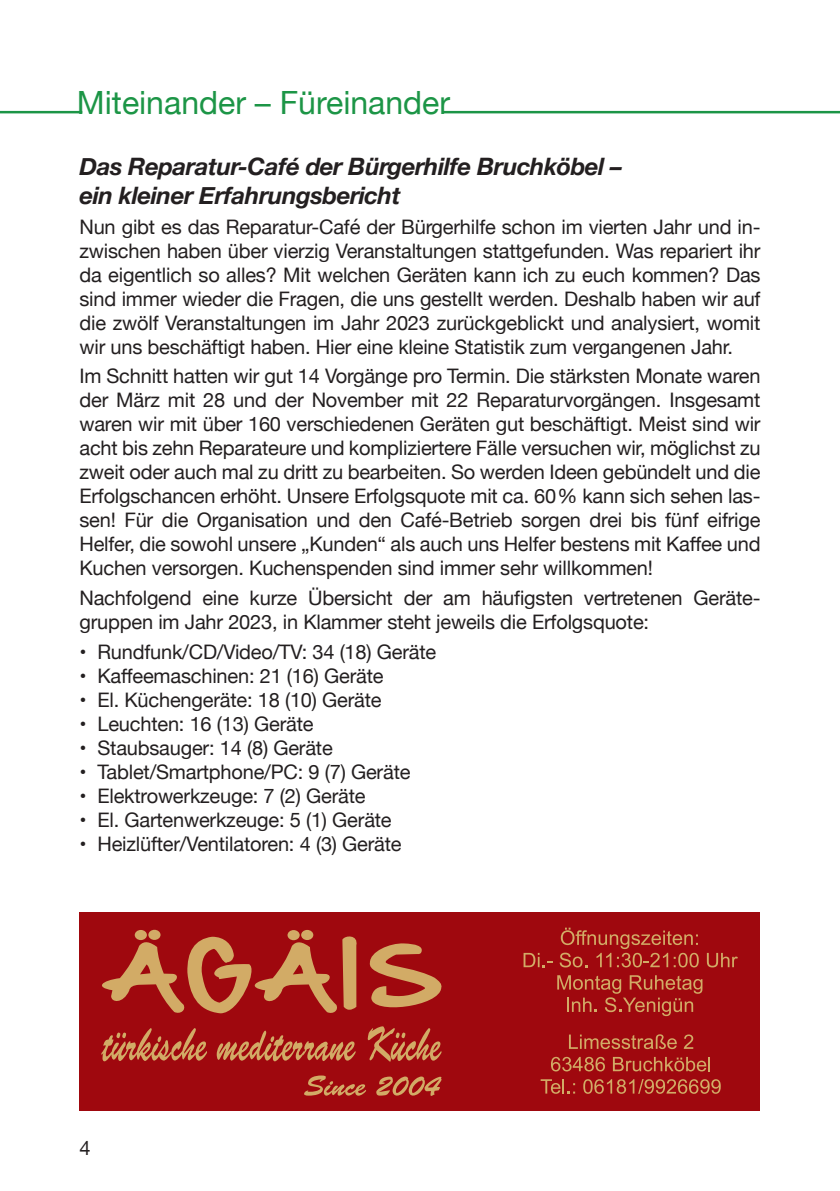
<style>
.page{position:relative;width:840px;height:1191px;background:#fff}
.page>*{position:absolute;margin:0;border:0;box-sizing:border-box;transform-origin:0 0}
.t1{font:32px "Helvetica Neue";color:#1c9546}
.t2{font:italic 700 24px/28.8px "Helvetica Neue";letter-spacing:-.02em;color:#231f20}
.t3{font:20px/24px "Helvetica Neue";letter-spacing:-.01em;color:#231f20;text-align:justify}
</style>
<div class="page">
<hr style="left:442px;top:111px;width:397px;height:2px;background:#1c9546">
<hr style="left:0;top:111px;width:82px;height:2px;background:#1c9546">
<div style="left:79px;top:912px;width:680px;height:199px;background:#9f080e"></div>
<svg style="left:102px;top:929px;width:255px;height:85px"></svg>
<svg style="left:369px;top:943px;width:73px;height:65px"></svg>
<svg style="left:101px;top:1026px;width:340px;height:35px"></svg>
<svg style="left:304px;top:1075px;width:62px;height:20px"></svg>
<svg style="left:376px;top:1076px;width:65px;height:20px"></svg>
<svg style="left:569px;top:1034px;width:107px;height:15px"></svg>
<svg style="left:684px;top:1034px;width:8px;height:14px"></svg>
<svg style="left:551px;top:1056px;width:53px;height:15px"></svg>
<svg style="left:612px;top:1057px;width:97px;height:14px"></svg>
<svg style="left:540px;top:1079px;width:34px;height:14px"></svg>
<svg style="left:583px;top:1079px;width:137px;height:14px"></svg>
<svg style="left:523px;top:953px;width:29px;height:14px"></svg>
<svg style="left:706px;top:953px;width:31px;height:14px"></svg>
<svg style="left:559px;top:927px;width:139px;height:40px"></svg>
<svg style="left:557px;top:975px;width:145px;height:41px"></svg>
<h1 class="t1" style="left:77px;top:79px;width:374px">Miteinander – Füreinander</h1>
<p class="t2" style="left:79px;top:153px;width:544px">Das Reparatur-Café der Bürgerhilfe Bruchköbel – ein kleiner Erfahrungsbericht</p>
<p class="t3" style="left:79px;top:216px;width:682px">Nun gibt es das Reparatur-Café der Bürgerhilfe schon im vierten Jahr und in&shy;zwischen haben über vierzig Veranstaltungen stattgefunden. Was repariert ihr da eigentlich so alles? Mit welchen Geräten kann ich zu euch kommen? Das sind immer wieder die Fragen, die uns gestellt werden. Deshalb haben wir auf die zwölf Veranstaltungen im Jahr 2023 zurückgeblickt und analysiert, womit wir uns beschäftigt haben. Hier eine kleine Statistik zum vergangenen Jahr.</p>
<p class="t3" style="left:79px;top:365px;width:682px">Im Schnitt hatten wir gut 14 Vorgänge pro Termin. Die stärksten Monate waren der März mit 28 und der November mit 22 Reparaturvorgängen. Insgesamt waren wir mit über 160 verschiedenen Geräten gut beschäftigt. Meist sind wir acht bis zehn Reparateure und kompliziertere Fälle versuchen wir, möglichst zu zweit oder auch mal zu dritt zu bearbeiten. So werden Ideen gebündelt und die Erfolgschancen erhöht. Unsere Erfolgsquote mit ca. 60% kann sich sehen las&shy;sen! Für die Organisation und den Café-Betrieb sorgen drei bis fünf eifrige Helfer, die sowohl unsere „Kunden“ als auch uns Helfer bestens mit Kaffee und Kuchen versorgen. Kuchenspenden sind immer sehr willkommen!</p>
<p class="t3" style="left:79px;top:587px;width:680px">Nachfolgend eine kurze Übersicht der am häufigsten vertretenen Geräte&shy;gruppen im Jahr 2023, in Klammer steht jeweils die Erfolgsquote:</p>
<p class="t3" style="left:79px;top:641px;width:358px">• Rundfunk/CD/Video/TV: 34 (18) Geräte</p>
<p class="t3" style="left:79px;top:665px;width:305px">• Kaffeemaschinen: 21 (16) Geräte</p>
<p class="t3" style="left:79px;top:689px;width:303px">• El. Küchengeräte: 18 (10) Geräte</p>
<p class="t3" style="left:79px;top:713px;width:235px">• Leuchten: 16 (13) Geräte</p>
<p class="t3" style="left:79px;top:737px;width:255px">• Staubsauger: 14 (8) Geräte</p>
<p class="t3" style="left:79px;top:761px;width:332px">• Tablet/Smartphone/PC: 9 (7) Geräte</p>
<p class="t3" style="left:79px;top:785px;width:287px">• Elektrowerkzeuge: 7 (2) Geräte</p>
<p class="t3" style="left:79px;top:809px;width:313px">• El. Gartenwerkzeuge: 5 (1) Geräte</p>
<p class="t3" style="left:79px;top:833px;width:323px">• Heizlüfter/Ventilatoren: 4 (3) Geräte</p>
<p class="t3" style="left:79px;top:1136px;width:13px">4</p>
</div>
